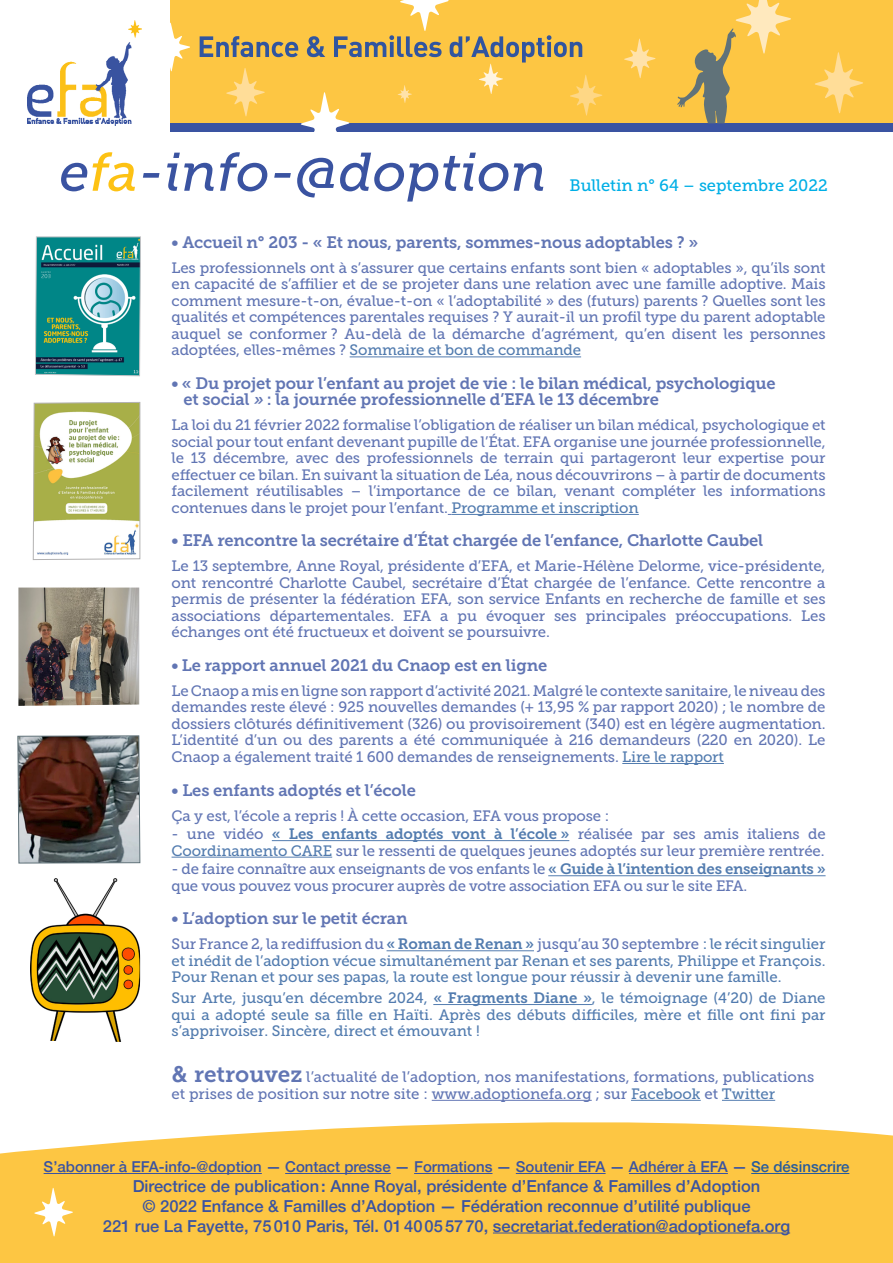
<style>
.page{position:relative;width:893px;height:1263px;background:#fff}
.page>*{position:absolute;margin:0;border:0;box-sizing:border-box;transform-origin:0 0}
.t1{font:italic 54px "Museo Slab 500";letter-spacing:-.005em;color:#3a53a1}
.t2{font:16.5px/16.5px "Museo Slab 700";letter-spacing:-.01em;color:#3a53a1}
.t3{font:500 16.5px/19.8px "Helvetica Neue";color:#3a53a1;text-align:center}
.t4{font:16.5px "Museo Slab 500";color:#00afe6}
.t5{font:15px/16.5px "Museo Slab 500";letter-spacing:-.01em;color:#3a53a1;text-align:justify}
.t6{font:15px/16.5px "Museo Slab 500";letter-spacing:-.005em;color:#275b9b;text-align:justify}
.t7{font:500 15px "Helvetica Neue";color:#3a53a1}
.s1{color:#fdc214}
.s2{color:#275b9b}
.s3{font-style:italic}
.s4{font-family:"Museo Slab 700";color:#275b9b}
.s5{color:#3a53a1}
.s6{font-family:"Museo Slab 700"}
.s7{font-family:"Helvetica";font-weight:700;font-size:22.5px}
.s8{font-family:"Museo Slab 700";font-size:22.5px}
</style>
<div class="page">
<div style="left:170px;top:0;width:723px;height:123px;background:#fdc643"></div>
<div style="left:170px;top:123px;width:723px;height:9px;background:#3a53a1"></div>
<img style="left:28px;top:20px;width:114px;height:105px">
<svg style="left:0;top:1099px;width:893px;height:164px;fill:#fdc643"></svg>
<hr style="left:44px;top:1173px;width:218px;height:1px;background:#3a53a1">
<hr style="left:285px;top:1173px;width:106px;height:1px;background:#3a53a1">
<hr style="left:414px;top:1173px;width:78px;height:1px;background:#3a53a1">
<hr style="left:516px;top:1173px;width:90px;height:1px;background:#3a53a1">
<hr style="left:629px;top:1173px;width:99px;height:1px;background:#3a53a1">
<hr style="left:751px;top:1173px;width:98px;height:1px;background:#275b9b">
<hr style="left:493px;top:1232px;width:297px;height:1px;background:#3a53a1">
<hr style="left:350px;top:356px;width:231px;height:1px;background:#275b9b">
<hr style="left:451px;top:514px;width:188px;height:1px;background:#275b9b">
<hr style="left:622px;top:763px;width:102px;height:1px;background:#275b9b">
<hr style="left:272px;top:840px;width:297px;height:1px;background:#275b9b">
<hr style="left:172px;top:857px;width:160px;height:1px;background:#275b9b">
<hr style="left:548px;top:875px;width:278px;height:1px;background:#275b9b">
<hr style="left:387px;top:950px;width:147px;height:1px;background:#275b9b">
<hr style="left:433px;top:1004px;width:159px;height:1px;background:#275b9b">
<hr style="left:432px;top:1100px;width:160px;height:1px;background:#3a53a1">
<hr style="left:631px;top:1100px;width:70px;height:1px;background:#275b9b">
<hr style="left:722px;top:1100px;width:53px;height:1px;background:#275b9b">
<svg style="left:35px;top:237px;width:106px;height:139px;background:#349292"></svg>
<svg style="left:33px;top:402px;width:107px;height:158px"></svg>
<svg style="left:17px;top:735px;width:123px;height:128px;background:#635450"></svg>
<svg style="left:815px;top:52px;width:48px;height:62px"></svg>
<svg style="left:170px;top:22px;width:20px;height:50px"></svg>
<svg style="left:624px;top:38px;width:32px;height:40px"></svg>
<svg style="left:200px;top:0;width:403px;height:132px"></svg>
<svg style="left:677px;top:0;width:114px;height:123px"></svg>
<svg style="left:34px;top:1187px;width:39px;height:50px"></svg>
<img style="left:18px;top:587px;width:121px;height:119px">
<img style="left:30px;top:878px;width:110px;height:164px">
<h1 class="t1" style="left:59px;top:142px;width:489px">e<span class="s1">fa</span>-info-@doption</h1>
<p class="t4" style="left:569px;top:176px;width:260px">Bulletin n° 64 – septembre 2022</p>
<p class="t2" style="left:172px;top:234px;width:528px">• Accueil n° 203 - « Et nous, parents, sommes-nous adoptables ? »</p>
<p class="t5" style="left:172px;top:260px;width:656px">Les professionnels ont à s’assurer que certains enfants sont bien « adoptables », qu’ils sont en capacité de s’affilier et de se projeter dans une relation avec une famille adoptive. Mais comment mesure-t-on, évalue-t-on « l’adoptabilité » des (futurs) parents ? Quelles sont les qualités et compétences parentales requises ? Y aurait-il un profil type du parent adoptable auquel se conformer ? Au-delà de la démarche d’agrément, qu’en disent les personnes adoptées, elles-mêmes ? <span class="s2">Sommaire et bon de commande</span></p>
<p class="t2" style="left:183px;top:375px;width:594px;text-indent:-12px">• « Du projet pour l’enfant au projet de vie : le bilan médical, psychologique et social <span class="s3">»</span> : la journée professionnelle d’EFA le 13 décembre</p>
<p class="t5" style="left:172px;top:417px;width:656px">La loi du 21 février 2022 formalise l’obligation de réaliser un bilan médical, psychologique et social pour tout enfant devenant pupille de l’État. EFA organise une journée professionnelle, le 13 décembre, avec des professionnels de terrain qui partageront leur expertise pour effectuer ce bilan. En suivant la situation de Léa, nous découvrirons – à partir de documents facilement réutilisables – l’importance de ce bilan, venant compléter les informations contenues dans le projet pour l’enfant. <span class="s2">Programme et inscription</span></p>
<p class="t2" style="left:172px;top:533px;width:593px">• EFA rencontre la secrétaire d’État chargée de l’enfance, Charlotte Caubel</p>
<p class="t5" style="left:172px;top:558px;width:655px">Le 13 septembre, Anne Royal, présidente d’EFA, et Marie-Hélène Delorme, vice-présidente, ont rencontré Charlotte Caubel, secrétaire d’État chargée de l’enfance. Cette rencontre a permis de présenter la fédération EFA, son service Enfants en recherche de famille et ses associations départementales. EFA a pu évoquer ses principales préoccupations. Les échanges ont été fructueux et doivent se poursuivre.</p>
<p class="t2" style="left:172px;top:657px;width:377px">• Le rapport annuel 2021 du Cnaop est en ligne</p>
<p class="t5" style="left:172px;top:683px;width:656px">Le Cnaop a mis en ligne son rapport d’activité 2021. Malgré le contexte sanitaire, le niveau des demandes reste élevé : 925 nouvelles demandes (+ 13,95 % par rapport 2020) ; le nombre de dossiers clôturés définitivement (326) ou provisoirement (340) est en légère augmentation.<br>L’identité d’un ou des parents a été communiquée à 216 demandeurs (220 en 2020). Le Cnaop a également traité 1 600 demandes de renseignements. <span class="s2">Lire le rapport</span></p>
<p class="t2" style="left:172px;top:782px;width:246px">• Les enfants adoptés et l’école</p>
<p class="t5" style="left:172px;top:807px;width:439px">Ça y est, l’école a repris ! À cette occasion, EFA vous propose :</p>
<p class="t5" style="left:172px;top:826px;width:656px">- une vidéo <span class="s4">« Les enfants adoptés vont à l’école »</span> réalisée par ses amis italiens de<br><span class="s2">Coordinamento CARE</span> sur le ressenti de quelques jeunes adoptés sur leur première rentrée.</p>
<p class="t5" style="left:172px;top:861px;width:656px">- de faire connaître aux enseignants de vos enfants le <span class="s4">« Guide à l’intention des enseignants » </span>que vous pouvez vous procurer auprès de votre association EFA ou sur le site EFA.</p>
<p class="t2" style="left:172px;top:910px;width:238px">• L’adoption sur le petit écran</p>
<p class="t6" style="left:172px;top:936px;width:655px"><span class="s5">Sur France 2, la rediffusion du</span> <span class="s6">« Roman de Renan »</span> <span class="s5">jusqu’au 30 septembre</span> : le récit singulier et inédit de l’adoption vécue simultanément par Renan et ses parents, Philippe et François.<br>Pour Renan et pour ses papas, la route est longue pour réussir à devenir une famille.</p>
<p class="t6" style="left:172px;top:990px;width:656px">Sur Arte, jusqu’en décembre 2024, <span class="s6">« Fragments Diane »</span>, le témoignage (4’20) de Diane qui a adopté seule sa fille en Haïti. Après des débuts difficiles, mère et fille ont fini par s’apprivoiser. Sincère, direct et émouvant !</p>
<p class="t5" style="left:172px;top:1069px;width:644px"><span class="s7">&amp;</span> <span class="s8">retrouvez</span> l’actualité de l’adoption, nos manifestations, formations, publications et prises de position sur notre site : www.adoptionefa.org ; sur <span class="s2">Facebook</span> et <span class="s2">Twitter</span></p>
<p class="t7" style="left:44px;top:1155px;width:807px">S’abonner à EFA-info-@doption — Contact presse — Formations — Soutenir EFA — Adhérer à EFA — <span class="s2">Se désinscrire</span></p>
<p class="t3" style="left:103px;top:1175px;width:689px">Directrice de publication: Anne Royal, présidente d’Enfance &amp; Familles d’Adoption<br>© 2022 Enfance &amp; Familles d’Adoption — Fédération reconnue d’utilité publique<br>221 rue La Fayette, 75010 Paris, Tél. 0140055770, secretariat.federation@adoptionefa.org</p>
</div>
